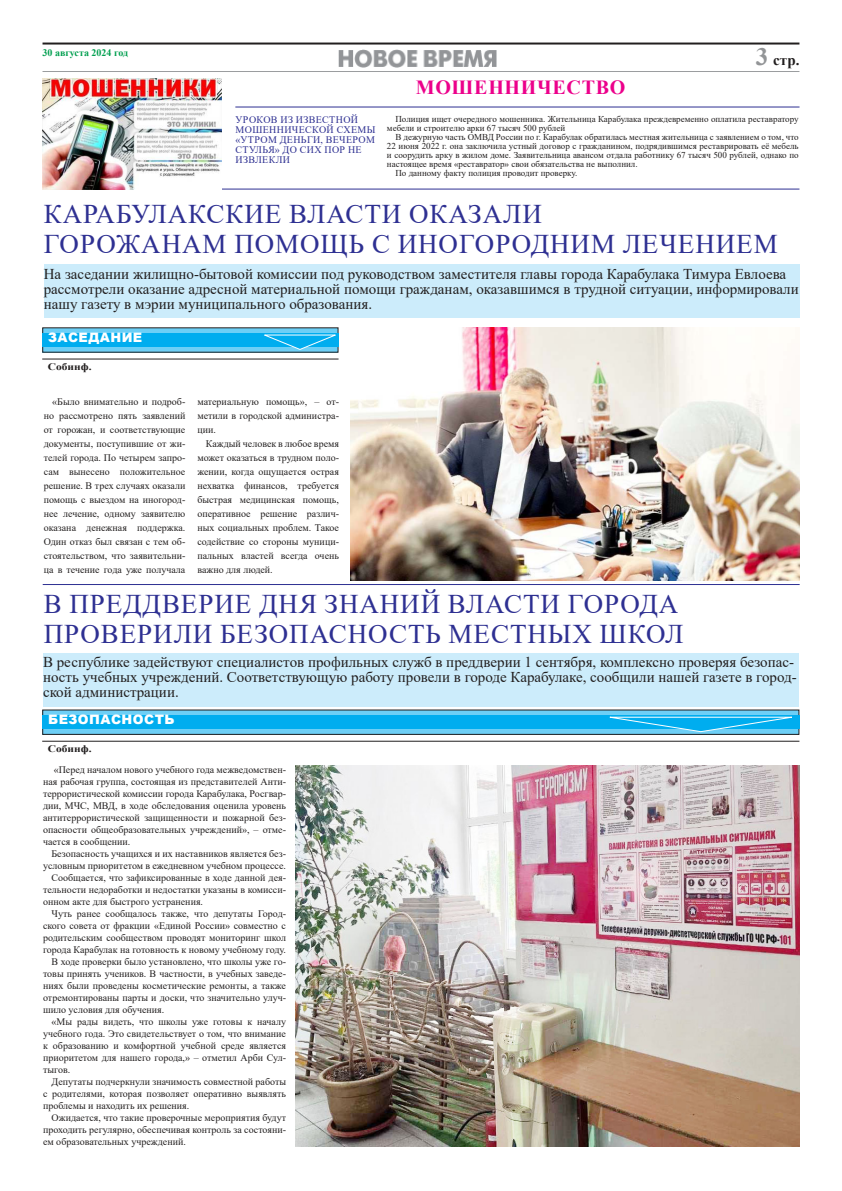
<style>
.page{position:relative;width:842px;height:1191px;background:#fff}
.page>*{position:absolute;margin:0;border:0;box-sizing:border-box;transform-origin:0 0}
.t1{font:27px/30px "Times New Roman";letter-spacing:.035em;color:#2e3092}
.t2{font:700 20px "Times New Roman";letter-spacing:.035em;color:#ec008b}
.t3{font:15px/15px "Times New Roman";color:#221f1f}
.t4{font:700 15px "Times New Roman";color:#221f1f}
.t5{font:900 13px "Arial";letter-spacing:.035em;color:#fff}
.t6{font:10px/14px "Times New Roman";color:#221f1f;text-align:justify}
.t7{font:10px/10px "Times New Roman";letter-spacing:.035em;color:#2e3092}
.t8{font:700 10px "Times New Roman";color:#009f4f}
.t9{font:700 10px "Times New Roman";color:#221f1f;scale:1.14 1}
.t10{font:9px/9px "Times New Roman";color:#221f1f}
.s1{font-size:25px;color:#939597}
</style>
<div class="page">
<hr style="left:43px;top:43px;width:756px;height:2px;background:#221f1f">
<img style="left:339px;top:49px;width:158px;height:18px">
<hr style="left:43px;top:71px;width:756px;height:1px;background:#9b9d9f">
<hr style="left:43px;top:189px;width:756px;height:1px;background:#2e3092">
<hr style="left:235px;top:106px;width:564px;height:1px;background:#2e3092">
<img style="left:43px;top:78px;width:178px;height:112px">
<div style="left:44px;top:264px;width:755px;height:54px;background:#ccecfb"></div>
<hr style="left:42px;top:358px;width:297px;height:1px;background:#221f1f">
<div style="left:43px;top:328px;width:295px;height:24px;background:#6dcff6"></div>
<div style="left:42px;top:333px;width:297px;height:13px;background:#00adef"></div>
<svg style="left:259px;top:334px;width:80px;height:17px"></svg>
<hr style="left:43px;top:584px;width:757px;height:1px;background:#2e3092">
<img style="left:351px;top:328px;width:448px;height:252px">
<div style="left:43px;top:653px;width:756px;height:54px;background:#ccecfb"></div>
<hr style="left:42px;top:740px;width:757px;height:1px;background:#221f1f">
<div style="left:43px;top:710px;width:756px;height:24px;background:#6dcff6"></div>
<div style="left:42px;top:709px;width:757px;height:26px;border:1px solid #221f1f"></div>
<div style="left:42px;top:715px;width:757px;height:13px;background:#00adef"></div>
<svg style="left:597px;top:716px;width:203px;height:17px"></svg>
<img style="left:295px;top:765px;width:504px;height:382px">
<p class="t8" style="left:43px;top:45px;width:87px">30 августа 2024 год</p>
<h3 class="t4" style="left:756px;top:49px;width:45px"><span class="s1">3</span> стр.</h3>
<h2 class="t2" style="left:416px;top:73px;width:211px">МОШЕННИЧЕСТВО</h2>
<p class="t10" style="left:387px;top:115px;width:413px;text-indent:9px">Полиция ищет очередного мошенника. Жительница Карабулака преждевременно оплатила реставратору мебели и строителю арки 67 тысяч 500 рублей</p>
<p class="t10" style="left:395px;top:133px;width:405px">В дежурную часть ОМВД России по г. Карабулак обратилась местная жительница с заявлением о том, что</p>
<p class="t10" style="left:387px;top:142px;width:413px">22 июня 2022 г. она заключила устный договор с гражданином, подрядившимся реставрировать её мебель</p>
<p class="t10" style="left:387px;top:151px;width:413px">и соорудить арку в жилом доме. Заявительница авансом отдала работнику 67 тысяч 500 рублей, однако по</p>
<p class="t10" style="left:387px;top:160px;width:252px">настоящее время «реставратор» свои обязательства не выполнил.</p>
<p class="t10" style="left:395px;top:169px;width:183px">По данному факту полиция проводит проверку.</p>
<h1 class="t1" style="left:44px;top:198px;width:735px">КАРАБУЛАКСКИЕ ВЛАСТИ ОКАЗАЛИ<br>ГОРОЖАНАМ ПОМОЩЬ С ИНОГОРОДНИМ ЛЕЧЕНИЕМ</h1>
<p class="t3" style="left:44px;top:266px;width:756px">На заседании жилищно-бытовой комиссии под руководством заместителя главы города Карабулака Тимура Евлоева рассмотрели оказание адресной материальной помощи гражданам, оказавшимся в трудной ситуации, информировали нашу газету в мэрии муниципального образования.</p>
<p class="t7" style="left:235px;top:114px;width:142px">УРОКОВ ИЗ ИЗВЕСТНОЙ<br>МОШЕННИЧЕСКОЙ СХЕМЫ «УТРОМ ДЕНЬГИ, ВЕЧЕРОМ<br>СТУЛЬЯ» ДО СИХ ПОР НЕ<br>ИЗВЛЕКЛИ</p>
<h3 class="t5" style="left:48px;top:328px;width:96px">ЗАСЕДАНИЕ</h3>
<p class="t9" style="left:48px;top:359px;width:40px">Собинф.</p>
<p class="t6" style="left:44px;top:394px;width:143px;text-indent:9px">«Было внимательно и подроб&shy;но рассмотрено пять заявлений от горожан, и соответствующие документы, поступившие от жи&shy;телей города. По четырем запро&shy;сам вынесено положительное решение. В трех случаях оказали помощь с выездом на иногород&shy;нее лечение, одному заявителю оказана денежная поддержка.<br>Один отказ был связан с тем об&shy;стоятельством, что заявительни&shy;ца в течение года уже получала</p>
<p class="t6" style="left:197px;top:394px;width:143px">материальную помощь», – от&shy;метили в городской администра&shy;ции.</p>
<p class="t6" style="left:197px;top:436px;width:143px;text-indent:9px">Каждый человек в любое время может оказаться в трудном поло&shy;жении, когда ощущается острая нехватка финансов, требуется быстрая медицинская помощь, оперативное решение различ&shy;ных социальных проблем. Такое содействие со стороны муници&shy;пальных властей всегда очень важно для людей.</p>
<h1 class="t1" style="left:44px;top:588px;width:641px">В ПРЕДДВЕРИЕ ДНЯ ЗНАНИЙ ВЛАСТИ ГОРОДА<br>ПРОВЕРИЛИ БЕЗОПАСНОСТЬ МЕСТНЫХ ШКОЛ</h1>
<p class="t3" style="left:43px;top:654px;width:755px">В республике задействуют специалистов профильных служб в преддверии 1 сентября, комплексно проверяя безопас&shy;ность учебных учреждений. Соответствующую работу провели в городе Карабулаке, сообщили нашей газете в город&shy;ской администрации.</p>
<h3 class="t5" style="left:48px;top:710px;width:128px">БЕЗОПАСНОСТЬ</h3>
<p class="t9" style="left:48px;top:741px;width:40px">Собинф.</p>
<p class="t6" style="left:43px;top:763px;width:245px;line-height:12px;text-indent:11px">«Перед началом нового учебного года межведомствен&shy;ная рабочая группа, состоящая из представителей Анти&shy;террористической комиссии города Карабулака, Росгвар&shy;дии, МЧС, МВД, в ходе обследования оценила уровень антитеррористической защищенности и пожарной без&shy;опасности общеобразовательных учреждений», – отме&shy;чается в сообщении.</p>
<p class="t6" style="left:52px;top:846px;width:236px">Безопасность учащихся и их наставников является без-</p>
<p class="t6" style="left:43px;top:858px;width:245px">условным приоритетом в ежедневном учебном процессе.</p>
<p class="t6" style="left:52px;top:870px;width:236px">Сообщается, что зафиксированные в ходе данной дея-</p>
<p class="t6" style="left:43px;top:882px;width:245px">тельности недоработки и недостатки указаны в комисси-</p>
<p class="t6" style="left:43px;top:894px;width:162px">онном акте для быстрого устранения.</p>
<p class="t6" style="left:52px;top:906px;width:236px">Чуть ранее сообщалось также, что депутаты Город-</p>
<p class="t6" style="left:43px;top:918px;width:244px">ского совета от фракции «Единой России» совместно с</p>
<p class="t6" style="left:43px;top:930px;width:245px">родительским сообществом проводят мониторинг школ</p>
<p class="t6" style="left:43px;top:942px;width:244px">города Карабулак на готовность к новому учебному году.</p>
<p class="t6" style="left:52px;top:954px;width:236px">В ходе проверки было установлено, что школы уже го-</p>
<p class="t6" style="left:43px;top:966px;width:245px">товы принять учеников. В частности, в учебных заведе-</p>
<p class="t6" style="left:43px;top:978px;width:245px">ниях были проведены косметические ремонты, а также</p>
<p class="t6" style="left:43px;top:990px;width:245px">отремонтированы парты и доски, что значительно улуч-</p>
<p class="t6" style="left:43px;top:1002px;width:123px">шило условия для обучения.</p>
<p class="t6" style="left:52px;top:1014px;width:236px">«Мы рады видеть, что школы уже готовы к началу</p>
<p class="t6" style="left:43px;top:1026px;width:245px">учебного года. Это свидетельствует о том, что внимание</p>
<p class="t6" style="left:43px;top:1038px;width:245px">к образованию и комфортной учебной среде является</p>
<p class="t6" style="left:43px;top:1050px;width:245px">приоритетом для нашего города,» – отметил Арби Сул-</p>
<p class="t6" style="left:43px;top:1062px;width:29px">тыгов.</p>
<p class="t6" style="left:52px;top:1074px;width:236px">Депутаты подчеркнули значимость совместной работы</p>
<p class="t6" style="left:43px;top:1086px;width:245px">с родителями, которая позволяет оперативно выявлять</p>
<p class="t6" style="left:43px;top:1098px;width:148px">проблемы и находить их решения.</p>
<p class="t6" style="left:52px;top:1110px;width:236px">Ожидается, что такие проверочные мероприятия будут</p>
<p class="t6" style="left:43px;top:1122px;width:245px">проходить регулярно, обеспечивая контроль за состояни-</p>
<p class="t6" style="left:43px;top:1134px;width:144px">ем образовательных учреждений.</p>
</div>
